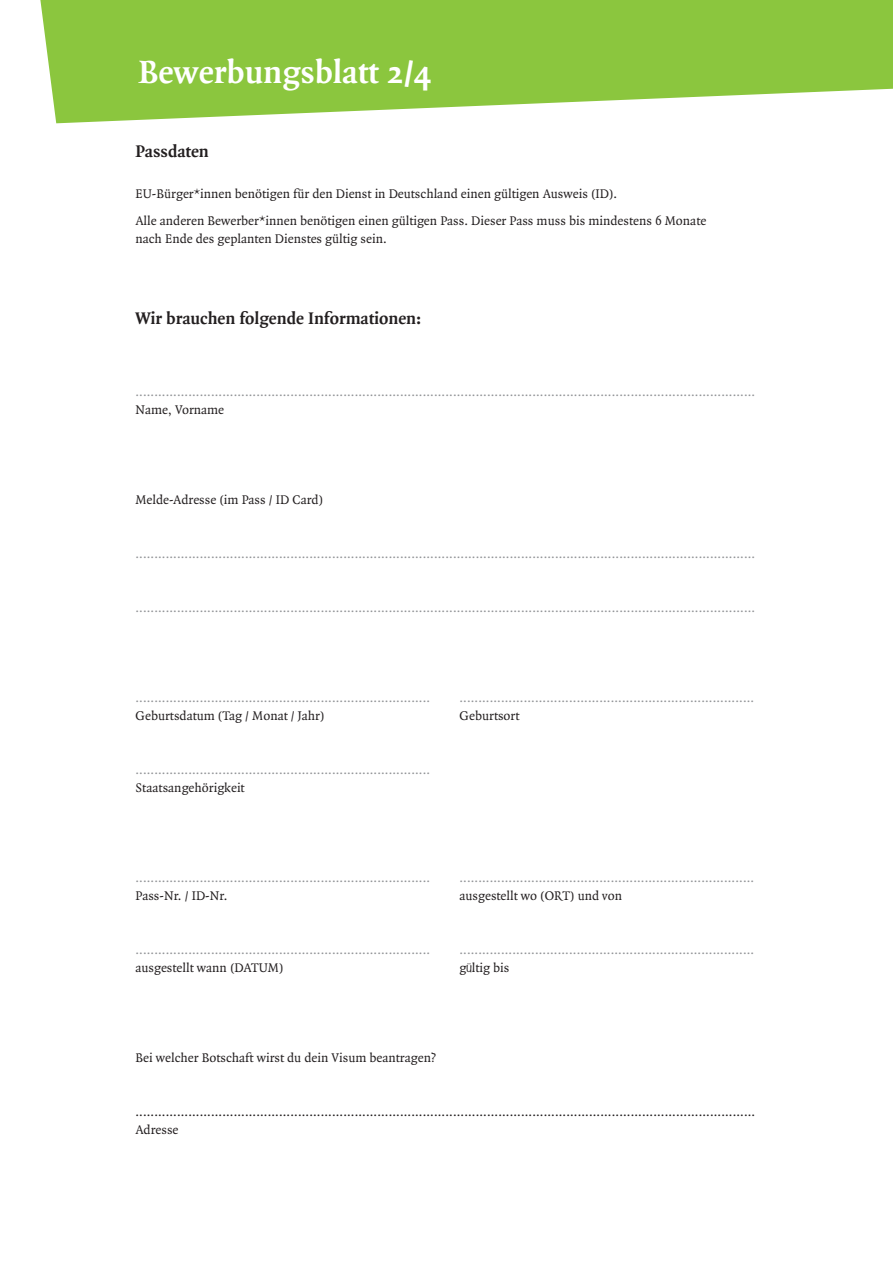
<style>
.page{position:relative;width:893px;height:1263px;background:#fff}
.page>*{position:absolute;margin:0;border:0;box-sizing:border-box;transform-origin:0 0}
.t1{font:700 34.5px "Quadraat";color:#fff}
.t2{font:700 18px "Quadraat";color:#231f20}
.t3{font:13.5px "Quadraat";color:#939598}
.t4{font:13.5px/27px "Quadraat";color:#231f20}
.s1{font-family:"Noteworthy";font-weight:300}
</style>
<div class="page">
<svg style="left:40px;top:0;width:853px;height:123px;background:#9bce5a"></svg>
<h1 class="t1" style="left:139px;top:51px;width:294px">Bewerbungsblatt 2/4</h1>
<h2 class="t2" style="left:135px;top:141px;width:75px">Passdaten</h2>
<p class="t4" style="left:135px;top:180px;width:572px">EU-Bürger*innen benötigen für den Dienst in Deutschland einen gültigen Ausweis (ID).<br>Alle anderen Bewerber*innen benötigen einen gültigen Pass. Dieser Pass muss bis mindestens 6 Monate</p>
<p class="t4" style="left:135px;top:225px;width:253px">nach Ende des geplanten Dienstes gültig sein.</p>
<h2 class="t2" style="left:135px;top:307px;width:287px">Wir brauchen folgende Informationen:</h2>
<p class="t3" style="left:135px;top:383px;width:621px">....................................................................................................................................................................</p>
<p class="t4" style="left:135px;top:396px;width:90px">Name, Vorname</p>
<p class="t4" style="left:135px;top:486px;width:189px">Melde-Adresse (im Pass / ID Card)</p>
<p class="t3" style="left:135px;top:545px;width:621px">....................................................................................................................................................................</p>
<p class="t3" style="left:135px;top:599px;width:621px">....................................................................................................................................................................</p>
<p class="t3" style="left:135px;top:689px;width:296px">..............................................................................</p>
<p class="t3" style="left:459px;top:689px;width:296px">..............................................................................</p>
<p class="t4" style="left:135px;top:702px;width:191px">Geburtsdatum (Tag / Monat / Jahr)</p>
<p class="t4" style="left:459px;top:702px;width:62px">Geburtsort</p>
<p class="t3" style="left:135px;top:761px;width:296px">..............................................................................</p>
<p class="t4" style="left:135px;top:774px;width:111px">Staatsangehörigkeit</p>
<p class="t3" style="left:135px;top:869px;width:296px">..............................................................................</p>
<p class="t3" style="left:459px;top:869px;width:296px">..............................................................................</p>
<p class="t4" style="left:135px;top:882px;width:94px">Pass-Nr. / ID-Nr.</p>
<p class="t4" style="left:459px;top:882px;width:164px">ausgestellt wo (ORT) und von</p>
<p class="t3" style="left:135px;top:941px;width:296px">..............................................................................</p>
<p class="t3" style="left:459px;top:941px;width:296px">..............................................................................</p>
<p class="t4" style="left:135px;top:954px;width:150px">ausgestellt wann (DATUM)</p>
<p class="t4" style="left:459px;top:954px;width:51px">g<span class="s1">ü</span>ltig bis</p>
<p class="t4" style="left:135px;top:1044px;width:302px">Bei welcher Botschaft wirst du dein Visum beantragen?</p>
<p class="t4" style="left:135px;top:1102px;width:621px;line-height:18px">....................................................................................................................................................................<br>Adresse</p>
</div>
